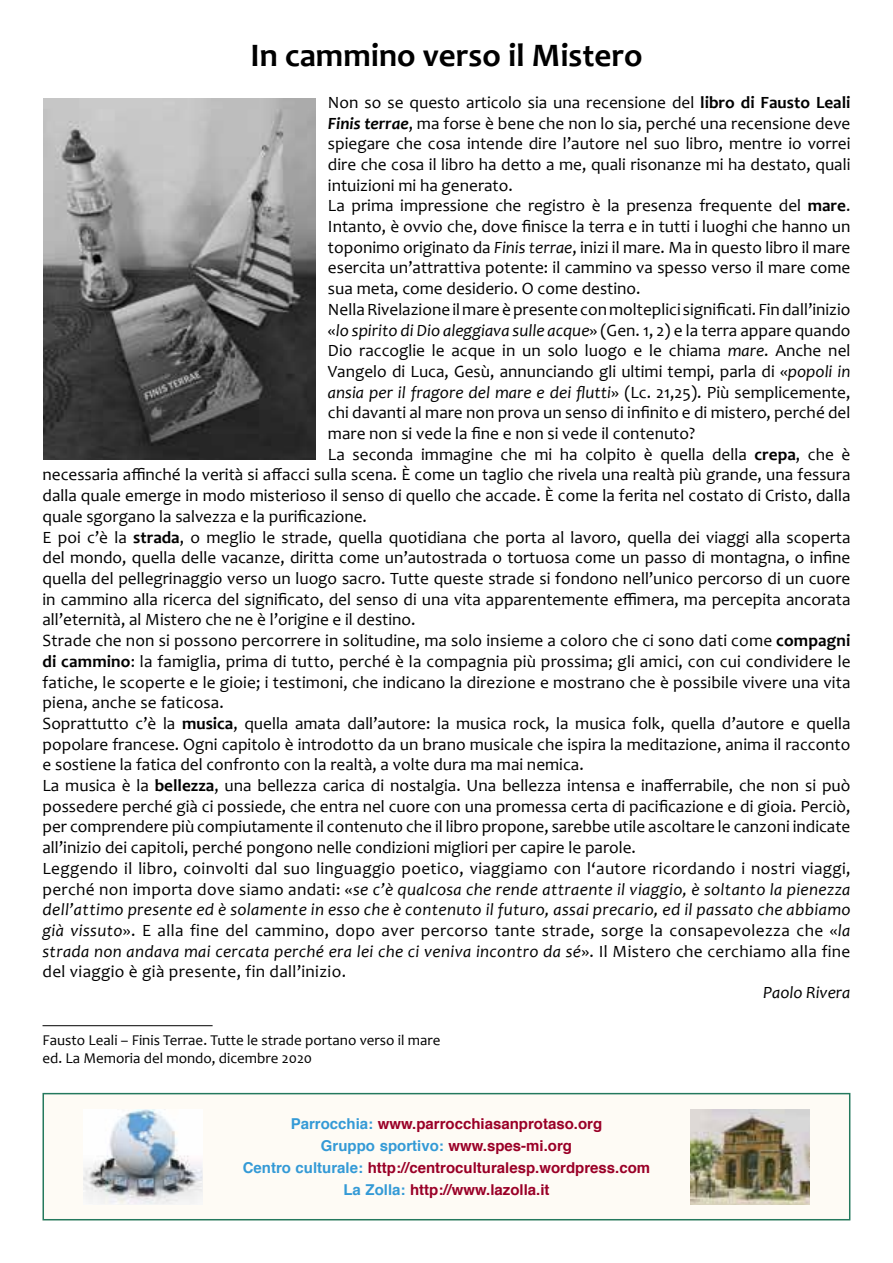
<style>
.page{position:relative;width:893px;height:1263px;background:#fff}
.page>*{position:absolute;margin:0;border:0;box-sizing:border-box;transform-origin:0 0}
.Heading_2{font:700 33px "Candara";color:#000}
.t1{font:17.25px/20.7px "Candara";color:#000;text-align:justify}
.t2{font:italic 17.25px "Candara";color:#000}
.Normale{font:700 15px "Helvetica";color:#9a0027}
.t3{font:15px "Candara";color:#000}
.Normale-2{font:700 15px "Helvetica";color:#349ad6}
.s1{font-weight:700}
.s2{font-weight:700;font-style:italic}
.s3{font-style:italic}
.s4{color:#349ad6}
.s5{color:#9a0027}
</style>
<div class="page">
<div style="left:43px;top:1093px;width:807px;height:127px;background:#fefbf5"></div>
<img style="left:83px;top:1109px;width:119px;height:95px">
<img style="left:690px;top:1109px;width:119px;height:95px">
<div style="left:43px;top:1093px;width:807px;height:127px;border:1px solid #24795e"></div>
<hr style="left:43px;top:1025px;width:170px;height:1px;background:#000">
<img style="left:43px;top:98px;width:272px;height:361px">
<p class="Heading_2" style="left:250px;top:36px;width:393px">In cammino verso il Mistero</p>
<p class="t1" style="left:328px;top:92px;width:524px">Non so se questo articolo sia una recensione del <span class="s1">libro di Fausto Leali </span><span class="s2">Finis terrae</span>, ma forse è bene che non lo sia, perché una recensione deve spiegare che cosa intende dire l’autore nel suo libro, mentre io vorrei dire che cosa il libro ha detto a me, quali risonanze mi ha destato, quali intuizioni mi ha generato.</p>
<p class="t1" style="left:328px;top:195px;width:524px">La prima impressione che registro è la presenza frequente del <span class="s1">mare</span>.<br>Intanto, è ovvio che, dove finisce la terra e in tutti i luoghi che hanno un toponimo originato da <span class="s3">Finis terrae</span>, inizi il mare. Ma in questo libro il mare esercita un’attrattiva potente: il cammino va spesso verso il mare come sua meta, come desiderio. O come destino.</p>
<p class="t1" style="left:328px;top:299px;width:524px">Nella Rivelazione il mare è presente con molteplici significati. Fin dall’inizio «<span class="s3">lo spirito di Dio aleggiava sulle acque</span>» (Gen. 1, 2) e la terra appare quando Dio raccoglie le acque in un solo luogo e le chiama <span class="s3">mare</span>. Anche nel Vangelo di Luca, Gesù, annunciando gli ultimi tempi, parla di «<span class="s3">popoli in ansia per il fragore del mare e dei flutti</span>» (Lc. 21,25). Più semplicemente, chi davanti al mare non prova un senso di infinito e di mistero, perché del mare non si vede la fine e non si vede il contenuto?</p>
<p class="t1" style="left:43px;top:444px;width:809px;text-indent:285px">La seconda immagine che mi ha colpito è quella della <span class="s1">crepa</span>, che è necessaria affinché la verità si affacci sulla scena. È come un taglio che rivela una realtà più grande, una fessura dalla quale emerge in modo misterioso il senso di quello che accade. È come la ferita nel costato di Cristo, dalla quale sgorgano la salvezza e la purificazione.</p>
<p class="t1" style="left:43px;top:527px;width:809px">E poi c’è la <span class="s1">strada</span>, o meglio le strade, quella quotidiana che porta al lavoro, quella dei viaggi alla scoperta del mondo, quella delle vacanze, diritta come un’autostrada o tortuosa come un passo di montagna, o infine quella del pellegrinaggio verso un luogo sacro. Tutte queste strade si fondono nell’unico percorso di un cuore in cammino alla ricerca del significato, del senso di una vita apparentemente effimera, ma percepita ancorata all’eternità, al Mistero che ne è l’origine e il destino.</p>
<p class="t1" style="left:43px;top:630px;width:810px">Strade che non si possono percorrere in solitudine, ma solo insieme a coloro che ci sono dati come <span class="s1">compagni di cammino</span>: la famiglia, prima di tutto, perché è la compagnia più prossima; gli amici, con cui condividere le fatiche, le scoperte e le gioie; i testimoni, che indicano la direzione e mostrano che è possibile vivere una vita piena, anche se faticosa.</p>
<p class="t1" style="left:43px;top:713px;width:809px">Soprattutto c’è la <span class="s1">musica</span>, quella amata dall’autore: la musica rock, la musica folk, quella d’autore e quella popolare francese. Ogni capitolo è introdotto da un brano musicale che ispira la meditazione, anima il racconto e sostiene la fatica del confronto con la realtà, a volte dura ma mai nemica.</p>
<p class="t1" style="left:43px;top:775px;width:809px">La musica è la <span class="s1">bellezza</span>, una bellezza carica di nostalgia. Una bellezza intensa e inafferrabile, che non si può possedere perché già ci possiede, che entra nel cuore con una promessa certa di pacificazione e di gioia. Perciò, per comprendere più compiutamente il contenuto che il libro propone, sarebbe utile ascoltare le canzoni indicate all’inizio dei capitoli, perché pongono nelle condizioni migliori per capire le parole.</p>
<p class="t1" style="left:43px;top:858px;width:810px">Leggendo il libro, coinvolti dal suo linguaggio poetico, viaggiamo con l‘autore ricordando i nostri viaggi, perché non importa dove siamo andati: «<span class="s3">se c’è qualcosa che rende attraente il viaggio, è soltanto la pienezza dell’attimo presente ed è solamente in esso che è contenuto il futuro, assai precario, ed il passato che abbiamo già vissuto</span>». E alla fine del cammino, dopo aver percorso tante strade, sorge la consapevolezza che «<span class="s3">la strada non andava mai cercata perché era lei che ci veniva incontro da sé</span>». Il Mistero che cerchiamo alla fine del viaggio è già presente, fin dall’inizio.</p>
<p class="t2" style="left:763px;top:982px;width:89px">Paolo Rivera</p>
<p class="t3" style="left:43px;top:1031px;width:399px">Fausto Leali – Finis Terrae. Tutte le strade portano verso il mare</p>
<p class="t3" style="left:43px;top:1049px;width:271px">ed. La Memoria del mondo, dicembre 2020</p>
<p class="Normale" style="left:291px;top:1111px;width:313px"><span class="s4">Parrocchia:</span> www.parrocchiasanprotaso.org</p>
<p class="Normale-2" style="left:321px;top:1133px;width:253px">Gruppo sportivo: <span class="s5">www.spes-mi.org</span></p>
<p class="Normale" style="left:243px;top:1156px;width:409px"><span class="s4">Centro culturale:</span> http://centroculturalesp.wordpress.com</p>
<p class="Normale" style="left:343px;top:1178px;width:208px"><span class="s4">La Zolla:</span> http://www.lazolla.it</p>
</div>
